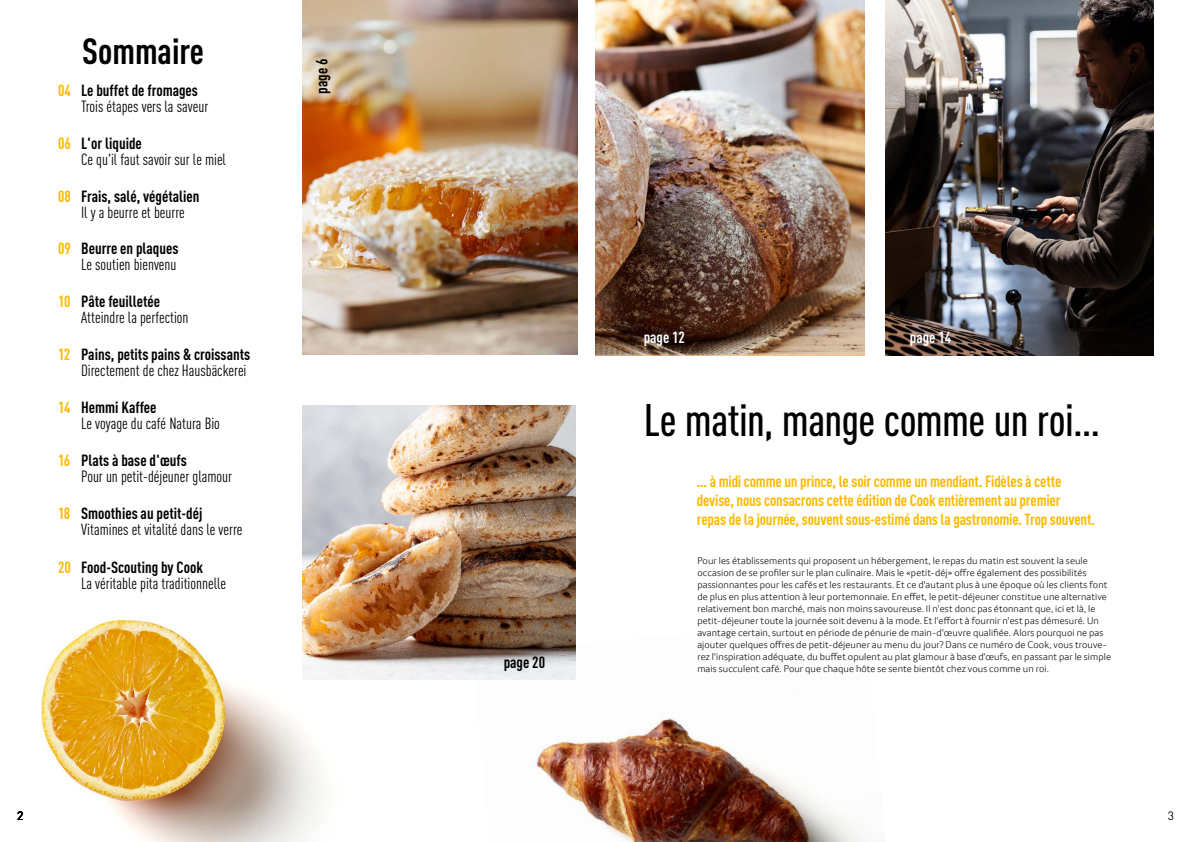
<style>
.page{position:relative;width:1191px;height:842px;background:#fff}
.page>*{position:absolute;margin:0;border:0;box-sizing:border-box;transform-origin:0 0}
.Titel_Redaktion{font:500 condensed 45px "DIN Pro";letter-spacing:-.01em;color:#000}
.t1{font:700 condensed 36px "DIN Pro";color:#000}
.t2{font:condensed 16px "DIN Pro";color:#000}
.t3{font:700 condensed 16px "DIN Pro";color:#000}
.Titel_Redaktion-2{font:700 condensed 16px "DIN Pro";letter-spacing:-.015em;color:#fbba00}
.t4{font:700 condensed 16px "DIN Pro";color:#fff}
.t5{font:12px "DIN Pro";color:#000}
.t6{font:300 10px/12px "Transgourmet";letter-spacing:.01em;color:#000}
.s1{color:#fbba00}
</style>
<div class="page">
<img style="left:472px;top:616px;width:389px;height:226px">
<img style="left:303px;top:0;width:274px;height:355px">
<img style="left:595px;top:0;width:269px;height:355px">
<img style="left:885px;top:0;width:268px;height:355px">
<img style="left:40px;top:618px;width:347px;height:224px">
<img style="left:302px;top:406px;width:273px;height:273px">
<p class="t1" style="left:82px;top:24px;width:123px">Sommaire</p>
<p class="t3" style="left:58px;top:78px;width:141px"><span class="s1">04</span> Le buffet de fromages</p>
<p class="t2" style="left:81px;top:95px;width:129px">Trois étapes vers la saveur</p>
<p class="t3" style="left:58px;top:131px;width:85px"><span class="s1">06</span> L'or liquide</p>
<p class="t2" style="left:81px;top:148px;width:146px">Ce qu'il faut savoir sur le miel</p>
<p class="t3" style="left:58px;top:184px;width:143px"><span class="s1">08</span> Frais, salé, végétalien</p>
<p class="t2" style="left:81px;top:200px;width:105px">Il y a beurre et beurre</p>
<p class="t3" style="left:58px;top:237px;width:122px"><span class="s1">09</span> Beurre en plaques</p>
<p class="t2" style="left:81px;top:253px;width:97px">Le soutien bienvenu</p>
<p class="t3" style="left:58px;top:290px;width:103px"><span class="s1">10</span> Pâte feuilletée</p>
<p class="t2" style="left:81px;top:306px;width:109px">Atteindre la perfection</p>
<p class="t3" style="left:58px;top:342px;width:194px"><span class="s1">12</span> Pains, petits pains &amp; croissants</p>
<p class="t2" style="left:81px;top:359px;width:167px">Directement de chez Hausbäckerei</p>
<p class="t3" style="left:58px;top:395px;width:100px"><span class="s1">14</span> Hemmi Kaffee</p>
<p class="t2" style="left:81px;top:412px;width:140px">Le voyage du café Natura Bio</p>
<p class="t3" style="left:58px;top:448px;width:130px"><span class="s1">16</span> Plats à base d'œufs</p>
<p class="t2" style="left:81px;top:465px;width:152px">Pour un petit-déjeuner glamour</p>
<p class="t3" style="left:58px;top:501px;width:146px"><span class="s1">18</span> Smoothies au petit-déj</p>
<p class="t2" style="left:81px;top:518px;width:163px">Vitamines et vitalité dans le verre</p>
<p class="t3" style="left:58px;top:555px;width:146px"><span class="s1">20</span> Food-Scouting by Cook</p>
<p class="t2" style="left:81px;top:572px;width:146px">La véritable pita traditionnelle</p>
<p class="t3" style="left:310px;top:94px;width:36px;rotate:-90deg">page 6</p>
<p class="t3" style="left:504px;top:651px;width:43px">page 20</p>
<p class="t4" style="left:643px;top:326px;width:43px">page 12</p>
<p class="t4" style="left:910px;top:326px;width:43px">page 14</p>
<p class="Titel_Redaktion" style="left:643px;top:387px;width:458px">Le matin, mange comme un roi…</p>
<p class="Titel_Redaktion-2" style="left:697px;top:469px;width:366px">… à midi comme un prince, le soir comme un mendiant. Fidèles à cette</p>
<p class="Titel_Redaktion-2" style="left:697px;top:488px;width:365px">devise, nous consacrons cette édition de Cook entièrement au premier</p>
<p class="Titel_Redaktion-2" style="left:697px;top:508px;width:400px">repas de la journée, souvent sous-estimé dans la gastronomie. Trop souvent.</p>
<p class="t6" style="left:697px;top:555px;width:415px">Pour les établissements qui proposent un hébergement, le repas du matin est souvent la seule occasion de se profiler sur le plan culinaire. Mais le «petit-déj» offre également des possibilités passionnantes pour les cafés et les restaurants. Et ce d'autant plus à une époque où les clients font de plus en plus attention à leur portemonnaie. En effet, le petit-déjeuner constitue une alternative relativement bon marché, mais non moins savoureuse. Il n'est donc pas étonnant que, ici et là, le petit-déjeuner toute la journée soit devenu à la mode. Et l'effort à fournir n'est pas démesuré. Un avantage certain, surtout en période de pénurie de main-d'œuvre qualifiée. Alors pourquoi ne pas ajouter quelques offres de petit-déjeuner au menu du jour? Dans ce numéro de Cook, vous trouve&shy;rez l'inspiration adéquate, du buffet opulent au plat glamour à base d'œufs, en passant par le simple mais succulent café. Pour que chaque hôte se sente bientôt chez vous comme un roi.</p>
<p class="t5" style="left:17px;top:806px;width:8px">2</p>
<p class="t5" style="left:1167px;top:806px;width:8px">3</p>
</div>
